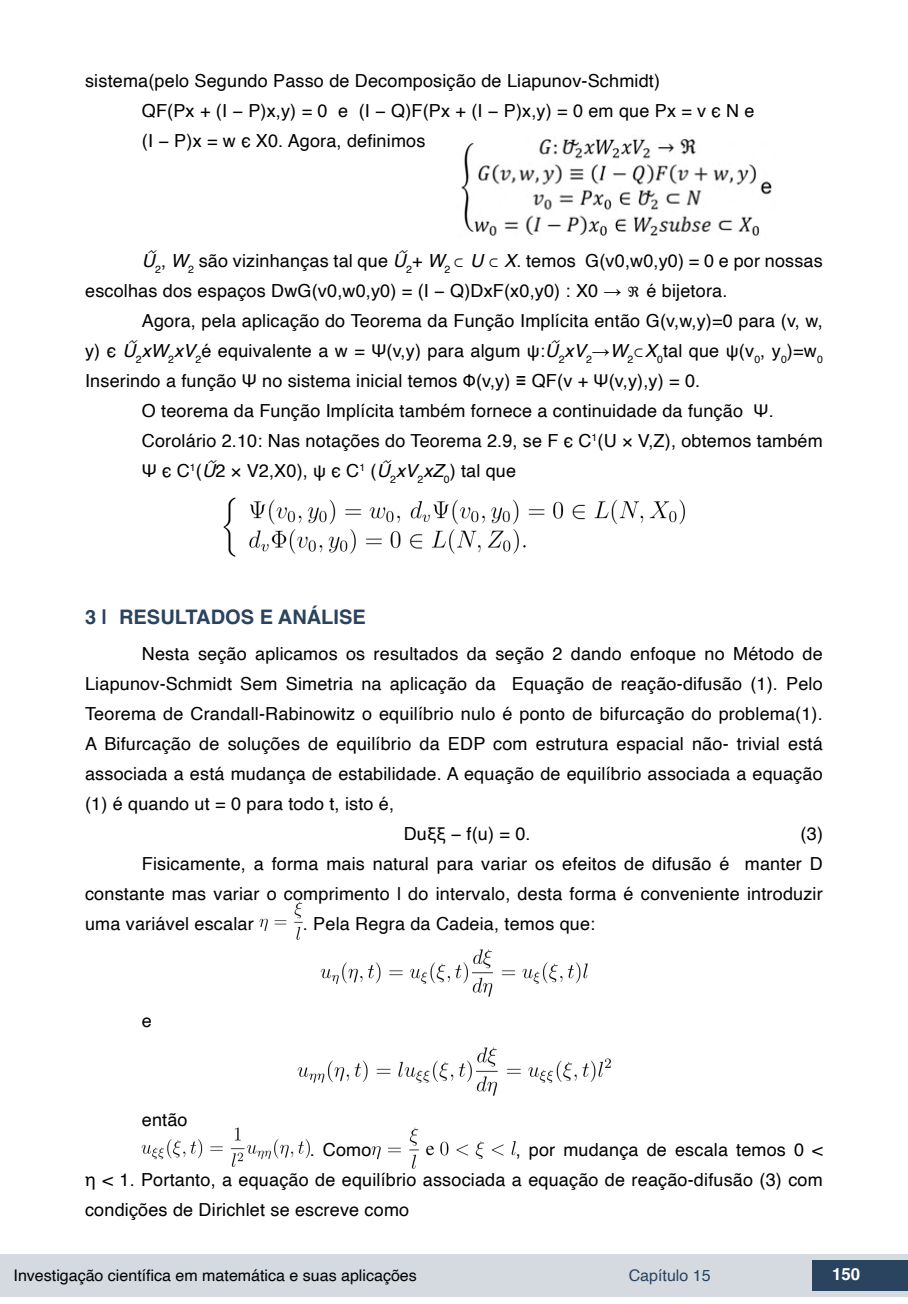
<style>
.page{position:relative;width:908px;height:1304px;background:#fff}
.page>*{position:absolute;margin:0;border:0;box-sizing:border-box;transform-origin:0 0}
.t1{font:700 20px "Helvetica";color:#2a435e}
.t2{font:18px/30px "Helvetica";letter-spacing:.01em;color:#000}
.t3{font:italic 18px "Helvetica";color:#000}
.t4{font:700 16.8px "Helvetica";color:#fff}
.t5{font:16px "Helvetica";color:#000}
.t6{font:16px "Helvetica";color:#2a435e}
.s1{font-style:italic}
.s2{font-family:"Arial"}
</style>
<div class="page">
<div style="left:0;top:1254px;width:906px;height:43px;background:#d4dadf"></div>
<div style="left:812px;top:1261px;width:95px;height:30px;background:#2a435e"></div>
<img style="left:461px;top:139px;width:311px;height:97px">
<img style="left:223px;top:497px;width:461px;height:59px">
<img style="left:259px;top:902px;width:43px;height:38px">
<img style="left:320px;top:950px;width:267px;height:47px">
<img style="left:297px;top:1047px;width:313px;height:49px">
<img style="left:142px;top:1128px;width:167px;height:39px">
<img style="left:371px;top:1127px;width:144px;height:41px">
<p class="t2" style="left:142px;top:66px;width:614px;text-indent:-57px">sistema(pelo Segundo Passo de Decomposição de Liapunov-Schmidt)<br>QF(Px + (I − P)x,y) = 0 e (I − Q)F(Px + (I − P)x,y) = 0 em que Px = v ϵ N e (I − P)x = w ϵ X0. Agora, definimos</p>
<p class="t3" style="left:142px;top:245px;width:23px">U᷉</p>
<p class="t2" style="left:155px;top:246px;width:260px"><sub>2</sub>, <span class="s1">W</span><sub>2</sub> são vizinhanças tal que <span class="s1">U</span><sup>᷉</sup></p>
<p class="t2" style="left:85px;top:246px;width:738px;text-indent:321px"><sub>2</sub>+ <span class="s1">W</span><sub>2</sub> ⊂ <span class="s1">U</span> ⊂ <span class="s1">X</span>. temos G(v0,w0,y0) = 0 e por nossas escolhas dos espaços DwG(v0,w0,y0) = (I − Q)DxF(x0,y0) : X0 <span class="s2">→</span></p>
<p class="t2" style="left:646px;top:276px;width:82px">é bijetora.</p>
<p class="t2" style="left:142px;top:306px;width:682px">Agora, pela aplicação do Teorema da Função Implícita então G(v,w,y)=0 para (v, w,</p>
<p class="t2" style="left:85px;top:336px;width:60px">y) ϵ <span class="s1">U</span><sup>᷉</sup></p>
<p class="t2" style="left:136px;top:336px;width:432px"><sub>2</sub><span class="s1">xW</span><sub>2</sub><span class="s1">xV</span><sub>2</sub>é equivalente a w = Ψ(v,y) para algum ψ:<span class="s1">U</span><sup>᷉</sup></p>
<p class="t2" style="left:558px;top:336px;width:265px"><sub>2</sub><span class="s1">xV</span><sub>2</sub><span class="s2">→</span><span class="s1">W</span><sub>2</sub>⊂<span class="s1">X</span><sub>0</sub>tal que ψ(v<sub>0</sub>, y<sub>0</sub>)=w<sub>0</sub></p>
<p class="t2" style="left:85px;top:366px;width:616px">Inserindo a função Ψ no sistema inicial temos Φ(v,y) <span class="s2">≡</span> QF(v + Ψ(v,y),y) = 0.</p>
<p class="t2" style="left:142px;top:396px;width:633px">O teorema da Função Implícita também fornece a continuidade da função Ψ.</p>
<p class="t2" style="left:142px;top:426px;width:682px">Corolário 2.10: Nas notações do Teorema 2.9, se F ϵ C<sup>1</sup>(U × V,Z), obtemos também</p>
<p class="t2" style="left:142px;top:456px;width:258px">Ψ ϵ C<sup>1</sup>(<span class="s1">U</span><sup>᷉</sup>2 × V2,X0), ψ ϵ C<sup>1</sup> (<span class="s1">U</span><sup>᷉</sup></p>
<p class="t2" style="left:390px;top:456px;width:128px"><sub>2</sub><span class="s1">xV</span><sub>2</sub><span class="s1">xZ</span><sub>0</sub>) tal que</p>
<p class="t1" style="left:85px;top:605px;width:282px">3 | RESULTADOS E ANÁLISE</p>
<p class="t2" style="left:142px;top:639px;width:682px">Nesta seção aplicamos os resultados da seção 2 dando enfoque no Método de</p>
<p class="t2" style="left:85px;top:669px;width:738px">Liapunov-Schmidt Sem Simetria na aplicação da Equação de reação-difusão (1). Pelo</p>
<p class="t2" style="left:85px;top:699px;width:738px">Teorema de Crandall-Rabinowitz o equilíbrio nulo é ponto de bifurcação do problema(1).</p>
<p class="t2" style="left:85px;top:729px;width:738px">A Bifurcação de soluções de equilíbrio da EDP com estrutura espacial não- trivial está</p>
<p class="t2" style="left:85px;top:759px;width:738px">associada a está mudança de estabilidade. A equação de equilíbrio associada a equação</p>
<p class="t2" style="left:85px;top:789px;width:310px">(1) é quando ut = 0 para todo t, isto é,</p>
<p class="t2" style="left:403px;top:819px;width:128px">Duξξ − f(u) = 0.</p>
<p class="t2" style="left:800px;top:819px;width:24px">(3)</p>
<p class="t2" style="left:142px;top:849px;width:682px">Fisicamente, a forma mais natural para variar os efeitos de difusão é manter D</p>
<p class="t2" style="left:85px;top:879px;width:738px">constante mas variar o comprimento l do intervalo, desta forma é conveniente introduzir</p>
<p class="t2" style="left:85px;top:909px;width:170px">uma variável escalar</p>
<p class="t2" style="left:303px;top:909px;width:294px">. Pela Regra da Cadeia, temos que:</p>
<p class="t2" style="left:142px;top:1006px;width:12px">e</p>
<p class="t2" style="left:142px;top:1105px;width:47px">então</p>
<p class="t2" style="left:309px;top:1135px;width:63px">. Como</p>
<p class="t2" style="left:85px;top:1135px;width:738px;text-align:justify;text-indent:430px">, por mudança de escala temos 0 &lt; η &lt; 1. Portanto, a equação de equilíbrio associada a equação de reação-difusão (3) com condições de Dirichlet se escreve como</p>
<p class="t5" style="left:14px;top:1263px;width:404px">Investigação científica em matemática e suas aplicações</p>
<p class="t6" style="left:628px;top:1263px;width:83px">Capítulo 15</p>
<p class="t4" style="left:831px;top:1264px;width:30px">150</p>
</div>
